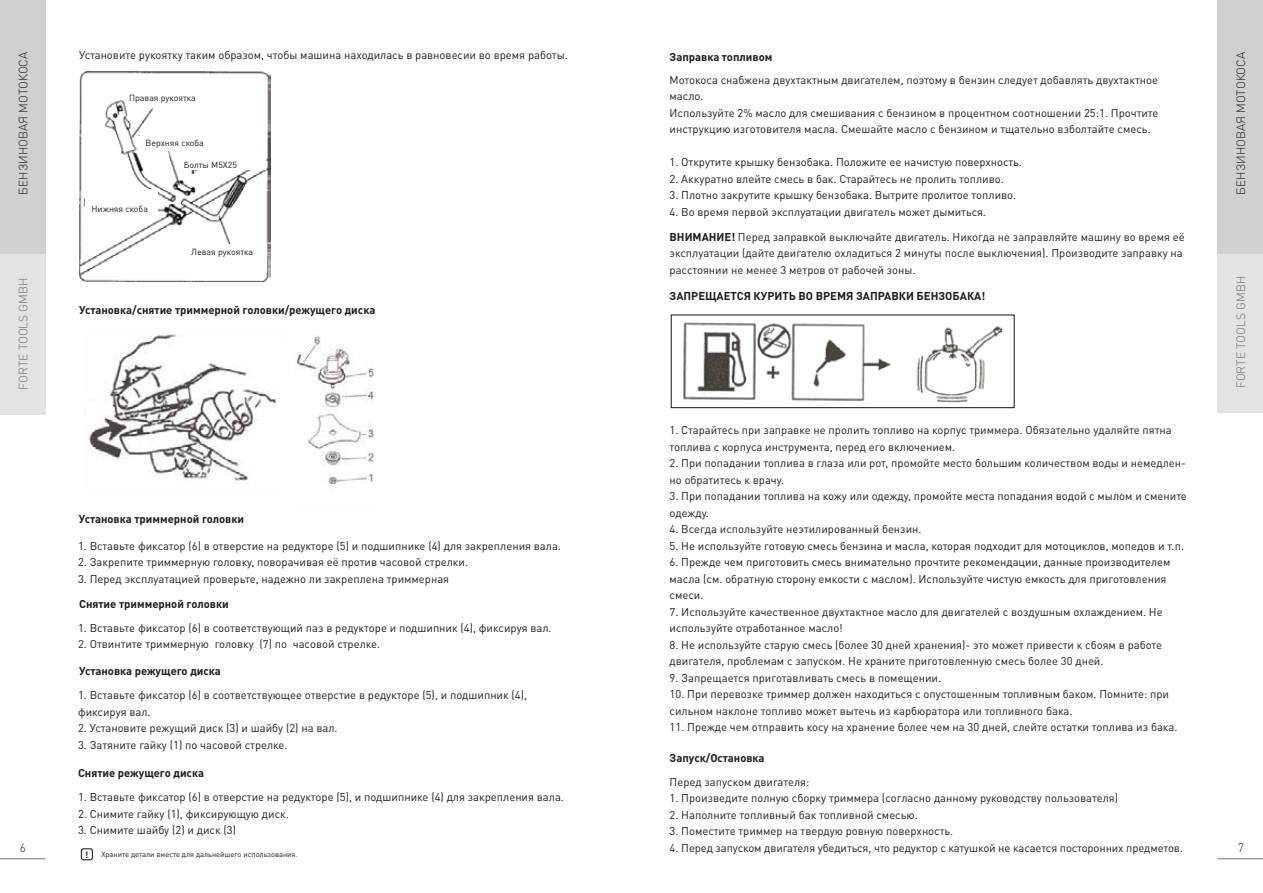
<style>
.page{position:relative;width:1263px;height:893px;background:#fff}
.page>*{position:absolute;margin:0;border:0;box-sizing:border-box;transform-origin:0 0}
.t1{font:300 12px "DIN Pro";color:#1d1d1b}
.t2{font:300 12px "DIN Pro";color:#706f6f}
.t3{font:11.25px/16.5px "DIN Pro";color:#1d1d1b}
.t4{font:700 11.25px "DIN Pro";color:#1d1d1b}
.t5{font:700 9px "DIN Pro";color:#2b2523}
.t6{font:8.85px "DIN Pro";color:#1d1d1b}
.t7{font:7.5px "DIN Pro";color:#1d1d1b}
.s1{font-weight:700}
</style>
<div class="page">
<div style="left:1218px;top:0;width:45px;height:412px;background:#e3e3e3"></div>
<div style="left:1218px;top:0;width:45px;height:254px;background:#d0d0d0"></div>
<div style="left:0;top:0;width:45px;height:414px;background:#e3e3e3"></div>
<div style="left:0;top:0;width:45px;height:254px;background:#d0d0d0"></div>
<hr style="left:0;top:858px;width:45px;height:1px;background:#9d9d9c">
<hr style="left:1218px;top:858px;width:45px;height:1px;background:#9d9d9c">
<img style="left:79px;top:70px;width:192px;height:212px">
<svg style="left:139px;top:132px;width:127px;height:38px"></svg>
<div style="left:251px;top:146px;width:12px;height:9px;background:#fff"></div>
<div style="left:136px;top:136px;width:6px;height:10px;background:#fff"></div>
<div style="left:85px;top:189px;width:73px;height:29px;background:#fff"></div>
<div style="left:179px;top:244px;width:87px;height:29px;background:#fff"></div>
<img style="left:88px;top:334px;width:189px;height:150px">
<svg style="left:88px;top:400px;width:29px;height:17px"></svg>
<img style="left:296px;top:336px;width:78px;height:149px">
<div style="left:671px;top:315px;width:343px;height:93px;border:1px solid #13110c"></div>
<img style="left:683px;top:322px;width:319px;height:81px">
<div style="left:81px;top:848px;width:12px;height:12px;border:1px solid #2b2523;border-radius:2px"></div>
<p class="t3" style="left:79px;top:47px;width:490px">Установите рукоятку таким образом, чтобы машина находилась в равновесии во время работы.</p>
<p class="t6" style="left:129px;top:91px;width:68px">Правая рукоятка</p>
<p class="t1" style="left:15px;top:195px;width:144px;rotate:-90deg">БЕНЗИНОВАЯ МОТОКОСА</p>
<p class="t1" style="left:1233px;top:195px;width:144px;rotate:-90deg">БЕНЗИНОВАЯ МОТОКОСА</p>
<p class="t4" style="left:670px;top:49px;width:104px">Заправка топливом</p>
<p class="t3" style="left:670px;top:71px;width:490px">Мотокоса снабжена двухтактным двигателем, поэтому в бензин следует добавлять двухтактное масло.<br>Используйте 2% масло для смешивания с бензином в процентном соотношении 25:1. Прочтите инструкцию изготовителя масла. Смешайте масло с бензином и тщательно взболтайте смесь.</p>
<p class="t3" style="left:670px;top:153px;width:354px">1. Открутите крышку бензобака. Положите ее начистую поверхность.</p>
<p class="t3" style="left:670px;top:170px;width:336px">2. Аккуратно влейте смесь в бак. Старайтесь не пролить топливо.</p>
<p class="t3" style="left:670px;top:186px;width:348px">3. Плотно закрутите крышку бензобака. Вытрите пролитое топливо.</p>
<p class="t3" style="left:670px;top:203px;width:318px">4. Во время первой эксплуатации двигатель может дымиться.</p>
<p class="t3" style="left:670px;top:228px;width:517px"><span class="s1">ВНИМАНИЕ!</span> Перед заправкой выключайте двигатель. Никогда не заправляйте машину во время её эксплуатации (дайте двигателю охладиться 2 минуты после выключения). Производите заправку на расстоянии не менее 3 метров от рабочей зоны.</p>
<p class="t4" style="left:670px;top:288px;width:317px">ЗАПРЕЩАЕТСЯ КУРИТЬ ВО ВРЕМЯ ЗАПРАВКИ БЕНЗОБАКА!</p>
<p class="t6" style="left:145px;top:136px;width:60px">Верхняя скоба</p>
<p class="t6" style="left:184px;top:158px;width:55px">Болты M5X25</p>
<p class="t6" style="left:91px;top:202px;width:58px">Нижняя скоба</p>
<p class="t6" style="left:191px;top:246px;width:63px">Левая рукоятка</p>
<p class="t2" style="left:15px;top:389px;width:113px;rotate:-90deg">FORTE TOOLS GMBH</p>
<p class="t2" style="left:1233px;top:388px;width:113px;rotate:-90deg">FORTE TOOLS GMBH</p>
<p class="t4" style="left:79px;top:302px;width:298px">Установка/снятие триммерной головки/режущего диска</p>
<p class="t3" style="left:669px;top:421px;width:504px">1. Старайтесь при заправке не пролить топливо на корпус триммера. Обязательно удаляйте пятна топлива с корпуса инструмента, перед его включением.</p>
<p class="t3" style="left:669px;top:454px;width:518px">2. При попадании топлива в глаза или рот, промойте место большим количеством воды и немедлен&shy;но обратитесь к врачу.</p>
<p class="t3" style="left:669px;top:487px;width:519px">3. При попадании топлива на кожу или одежду, промойте места попадания водой с мылом и смените одежду.</p>
<p class="t3" style="left:669px;top:520px;width:253px">4. Всегда используйте неэтилированный бензин.</p>
<p class="t3" style="left:669px;top:537px;width:516px">5. Не используйте готовую смесь бензина и масла, которая подходит для мотоциклов, мопедов и т.п.</p>
<p class="t3" style="left:669px;top:553px;width:502px">6. Прежде чем приготовить смесь внимательно прочтите рекомендации, данные производителем масла (см. обратную сторону емкости с маслом). Используйте чистую емкость для приготовления смеси.</p>
<p class="t3" style="left:669px;top:603px;width:495px">7. Используйте качественное двухтактное масло для двигателей с воздушным охлаждением. Не используйте отработанное масло!</p>
<p class="t3" style="left:669px;top:636px;width:494px">8. Не используйте старую смесь (более 30 дней хранения)- это может привести к сбоям в работе двигателя, проблемам с запуском. Не храните приготовленную смесь более 30 дней.</p>
<p class="t3" style="left:669px;top:669px;width:273px">9. Запрещается приготавливать смесь в помещении.</p>
<p class="t3" style="left:669px;top:685px;width:501px">10. При перевозке триммер должен находиться с опустошенным топливным баком. Помните: при сильном наклоне топливо может вытечь из карбюратора или топливного бака.</p>
<p class="t3" style="left:669px;top:718px;width:509px">11. Прежде чем отправить косу на хранение более чем на 30 дней, слейте остатки топлива из бака.</p>
<p class="t4" style="left:669px;top:750px;width:97px">Запуск/Остановка</p>
<p class="t3" style="left:669px;top:773px;width:141px">Перед запуском двигателя:</p>
<p class="t3" style="left:669px;top:789px;width:450px">1. Произведите полную сборку триммера (согласно данному руководству пользователя)</p>
<p class="t3" style="left:669px;top:806px;width:250px">2. Наполните топливный бак топливной смесью.</p>
<p class="t3" style="left:669px;top:822px;width:285px">3. Поместите триммер на твердую ровную поверхность.</p>
<p class="t3" style="left:669px;top:839px;width:515px">4. Перед запуском двигателя убедиться, что редуктор с катушкой не касается посторонних предметов.</p>
<p class="t4" style="left:79px;top:511px;width:167px">Установка триммерной головки</p>
<p class="t3" style="left:78px;top:537px;width:484px">1. Вставьте фиксатор (6) в отверстие на редукторе (5) и подшипнике (4) для закрепления вала.</p>
<p class="t3" style="left:78px;top:553px;width:391px">2. Закрепите триммерную головку, поворачивая её против часовой стрелки.</p>
<p class="t3" style="left:78px;top:570px;width:373px">3. Перед эксплуатацией проверьте, надежно ли закреплена триммерная</p>
<p class="t4" style="left:79px;top:596px;width:151px">Снятие триммерной головки</p>
<p class="t3" style="left:78px;top:619px;width:475px">1. Вставьте фиксатор (6) в соответствующий паз в редукторе и подшипник (4), фиксируя вал.</p>
<p class="t3" style="left:78px;top:635px;width:304px">2. Отвинтите триммерную головку (7) по часовой стрелке.</p>
<p class="t4" style="left:79px;top:663px;width:143px">Установка режущего диска</p>
<p class="t3" style="left:78px;top:687px;width:451px">1. Вставьте фиксатор (6) в соответствующее отверстие в редукторе (5), и подшипник (4), фиксируя вал.</p>
<p class="t3" style="left:78px;top:720px;width:261px">2. Установите режущий диск (3) и шайбу (2) на вал.</p>
<p class="t3" style="left:78px;top:736px;width:211px">3. Затяните гайку (1) по часовой стрелке.</p>
<p class="t4" style="left:78px;top:766px;width:128px">Снятие режущего диска</p>
<p class="t3" style="left:78px;top:789px;width:487px">1. Вставьте фиксатор (6) в отверстие на редукторе (5), и подшипнике (4) для закрепления вала.</p>
<p class="t3" style="left:78px;top:805px;width:212px">2. Снимите гайку (1), фиксирующую диск.</p>
<p class="t3" style="left:78px;top:822px;width:160px">3. Снимите шайбу (2) и диск (3)</p>
<p class="t7" style="left:101px;top:849px;width:198px">Храните детали вместе для дальнейшего использования.</p>
<p class="t1" style="left:20px;top:839px;width:8px">6</p>
<p class="t1" style="left:1238px;top:839px;width:8px">7</p>
<p class="t5" style="left:85px;top:849px;width:5px">!</p>
</div>
